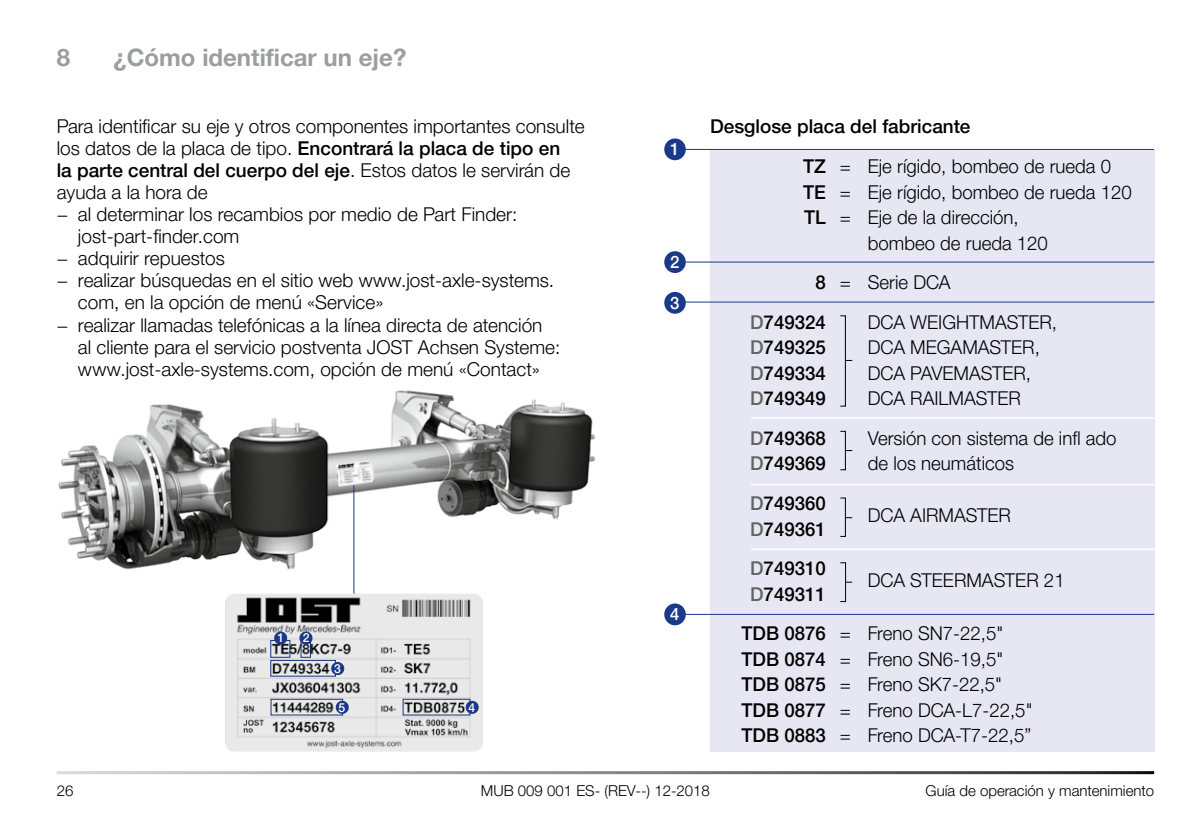
<style>
.page{position:relative;width:1191px;height:840px;background:#fff}
.page>*{position:absolute;margin:0;border:0;box-sizing:border-box;transform-origin:0 0}
.t1{font:700 24px "Helvetica Neue LTW1 G";color:#9c9d9d}
.t2{font:300 19px/25.6px "Helvetica Neue LTW1 G";color:#000}
.t3{font:500 19px/39.6px "Helvetica Neue LTW1 G";color:#000}
.t4{font:500 17px "Helvetica Neue LTW1 G";color:#fff}
.t5{font:300 15px "Helvetica Neue LTW1 G";color:#000}
.t6{font:500 12.4px "Helvetica Neue LTW1 G";color:#fff}
.s1{font-weight:300}
.s2{font-family:"Helvetica Neue LT Pro"}
.s3{font-weight:500}
.s4{font-weight:500;color:#636362}
.s5{color:#636362}
</style>
<div class="page">
<img style="left:58px;top:390px;width:538px;height:188px">
<img style="left:225px;top:593px;width:258px;height:158px">
<div style="left:300px;top:639px;width:11px;height:18px;border:1px solid #1a3989"></div>
<div style="left:270px;top:639px;width:20px;height:18px;border:1px solid #1a3989"></div>
<div style="left:402px;top:698px;width:68px;height:17px;border:1px solid #1a3989"></div>
<div style="left:270px;top:698px;width:73px;height:17px;border:1px solid #1a3989"></div>
<div style="left:270px;top:659px;width:66px;height:17px;border:1px solid #1a3989"></div>
<svg style="left:274px;top:631px;width:13px;height:13px"></svg>
<svg style="left:299px;top:631px;width:13px;height:13px"></svg>
<svg style="left:331px;top:661px;width:13px;height:13px"></svg>
<svg style="left:466px;top:700px;width:13px;height:13px"></svg>
<svg style="left:336px;top:700px;width:13px;height:13px"></svg>
<img style="left:336px;top:459px;width:39px;height:28px">
<div style="left:710px;top:150px;width:444px;height:601px;background:#e7e7f4"></div>
<hr style="left:671px;top:149px;width:483px;height:1px;background:#1a3989">
<hr style="left:671px;top:261px;width:483px;height:1px;background:#1a3989">
<hr style="left:671px;top:301px;width:483px;height:1px;background:#1a3989">
<hr style="left:751px;top:417px;width:403px;height:1px;background:#fff">
<hr style="left:751px;top:483px;width:403px;height:2px;background:#fff">
<hr style="left:751px;top:548px;width:403px;height:1px;background:#fff">
<hr style="left:671px;top:613px;width:483px;height:1px;background:#1a3989">
<svg style="left:664px;top:138px;width:22px;height:22px"></svg>
<svg style="left:664px;top:251px;width:22px;height:22px"></svg>
<svg style="left:664px;top:292px;width:22px;height:21px"></svg>
<svg style="left:664px;top:603px;width:22px;height:22px"></svg>
<div style="left:840px;top:315px;width:6px;height:91px;border:1px solid #000"></div>
<div style="left:840px;top:430px;width:6px;height:40px;border:1px solid #000"></div>
<div style="left:840px;top:497px;width:6px;height:39px;border:1px solid #000"></div>
<div style="left:840px;top:562px;width:6px;height:39px;border:1px solid #000"></div>
<hr style="left:353px;top:485px;width:1px;height:108px;background:#1a3989">
<p class="t1" style="left:57px;top:43px;width:15px">8</p>
<p class="t1" style="left:113px;top:43px;width:294px">¿Cómo identificar un eje?</p>
<p class="t2" style="left:57px;top:113px;width:529px">Para identificar su eje y otros componentes importantes consulte</p>
<p class="t3" style="left:57px;top:128px;width:505px"><span class="s1">los datos de la placa de tipo.</span> Encontrará la placa de tipo en</p>
<p class="t3" style="left:57px;top:150px;width:515px">la parte central del cuerpo del eje<span class="s1">. Estos datos le servirán de</span></p>
<p class="t2" style="left:57px;top:179px;width:152px">ayuda a la hora de</p>
<p class="t2" style="left:57px;top:201px;width:462px"><span class="s2">−</span> al determinar los recambios por medio de Part Finder:</p>
<p class="t2" style="left:78px;top:223px;width:163px">jost-part-finder.com</p>
<p class="t2" style="left:57px;top:245px;width:170px"><span class="s2">−</span> adquirir repuestos</p>
<p class="t2" style="left:57px;top:267px;width:499px"><span class="s2">−</span> realizar búsquedas en el sitio web www.jost-axle-systems.</p>
<p class="t2" style="left:78px;top:289px;width:307px">com, en la opción de menú «Service»</p>
<p class="t2" style="left:57px;top:312px;width:487px"><span class="s2">−</span> realizar llamadas telefónicas a la línea directa de atención</p>
<p class="t2" style="left:78px;top:334px;width:484px">al cliente para el servicio postventa JOST Achsen Systeme:</p>
<p class="t2" style="left:78px;top:356px;width:463px">www.jost-axle-systems.com, opción de menú «Contact»</p>
<p class="t6" style="left:277px;top:630px;width:8px">1</p>
<p class="t6" style="left:303px;top:630px;width:8px">2</p>
<p class="t6" style="left:334px;top:660px;width:8px">3</p>
<p class="t6" style="left:338px;top:699px;width:8px">5</p>
<p class="t6" style="left:468px;top:699px;width:8px">4</p>
<p class="t4" style="left:670px;top:139px;width:11px">1</p>
<p class="t4" style="left:670px;top:252px;width:11px">2</p>
<p class="t4" style="left:670px;top:292px;width:11px">3</p>
<p class="t4" style="left:670px;top:604px;width:11px">4</p>
<p class="t3" style="left:710px;top:106px;width:262px">Desglose placa del fabricante</p>
<p class="t2" style="left:803px;top:153px;width:309px"><span class="s3">TZ</span> = Eje rígido, bombeo de rueda 0</p>
<p class="t2" style="left:803px;top:179px;width:330px"><span class="s3">TE</span> = Eje rígido, bombeo de rueda 120</p>
<p class="t2" style="left:804px;top:204px;width:216px"><span class="s3">TL</span> = Eje de la dirección,</p>
<p class="t2" style="left:867px;top:230px;width:182px">bombeo de rueda 120</p>
<p class="t2" style="left:750px;top:262px;width:202px;line-height:39.6px;text-indent:65px"><span class="s3">8</span> = Serie DCA<br><span class="s4">D</span><span class="s3">749324</span></p>
<p class="t2" style="left:867px;top:309px;width:191px">DCA WEIGHTMASTER,</p>
<p class="t3" style="left:750px;top:327px;width:77px"><span class="s5">D</span>749325</p>
<p class="t2" style="left:867px;top:334px;width:174px">DCA MEGAMASTER,</p>
<p class="t3" style="left:750px;top:353px;width:77px"><span class="s5">D</span>749334</p>
<p class="t2" style="left:867px;top:360px;width:165px">DCA PAVEMASTER,</p>
<p class="t3" style="left:750px;top:378px;width:77px"><span class="s5">D</span>749349</p>
<p class="t2" style="left:867px;top:385px;width:155px">DCA RAILMASTER</p>
<p class="t3" style="left:750px;top:418px;width:77px"><span class="s5">D</span>749368</p>
<p class="t2" style="left:867px;top:425px;width:250px">Versión con sistema de infl ado</p>
<p class="t3" style="left:750px;top:443px;width:77px"><span class="s5">D</span>749369</p>
<p class="t2" style="left:867px;top:450px;width:148px">de los neumáticos</p>
<p class="t3" style="left:750px;top:483px;width:77px"><span class="s5">D</span>749360</p>
<p class="t2" style="left:867px;top:502px;width:145px">DCA AIRMASTER</p>
<p class="t3" style="left:750px;top:508px;width:77px"><span class="s5">D</span>749361<br><span class="s5">D</span>749310</p>
<p class="t2" style="left:867px;top:567px;width:198px">DCA STEERMASTER 21</p>
<p class="t2" style="left:741px;top:573px;width:263px;line-height:39.6px;text-indent:9px"><span class="s4">D</span><span class="s3">749311<br>TDB 0876</span> = Freno SN7-22,5"</p>
<p class="t2" style="left:741px;top:645px;width:292px"><span class="s3">TDB 0874</span> = Freno SN6-19,5"<br><span class="s3">TDB 0875</span> = Freno SK7-22,5"<br><span class="s3">TDB 0877</span> = Freno DCA-L7-22,5"<br><span class="s3">TDB 0883</span> = Freno DCA-T7-22,5”</p>
<p class="t5" style="left:57px;top:780px;width:18px">26</p>
<p class="t5" style="left:481px;top:780px;width:230px">MUB 009 001 ES- (REV--) 12-2018</p>
<p class="t5" style="left:925px;top:780px;width:230px">Guía de operación y mantenimiento</p>
</div>
